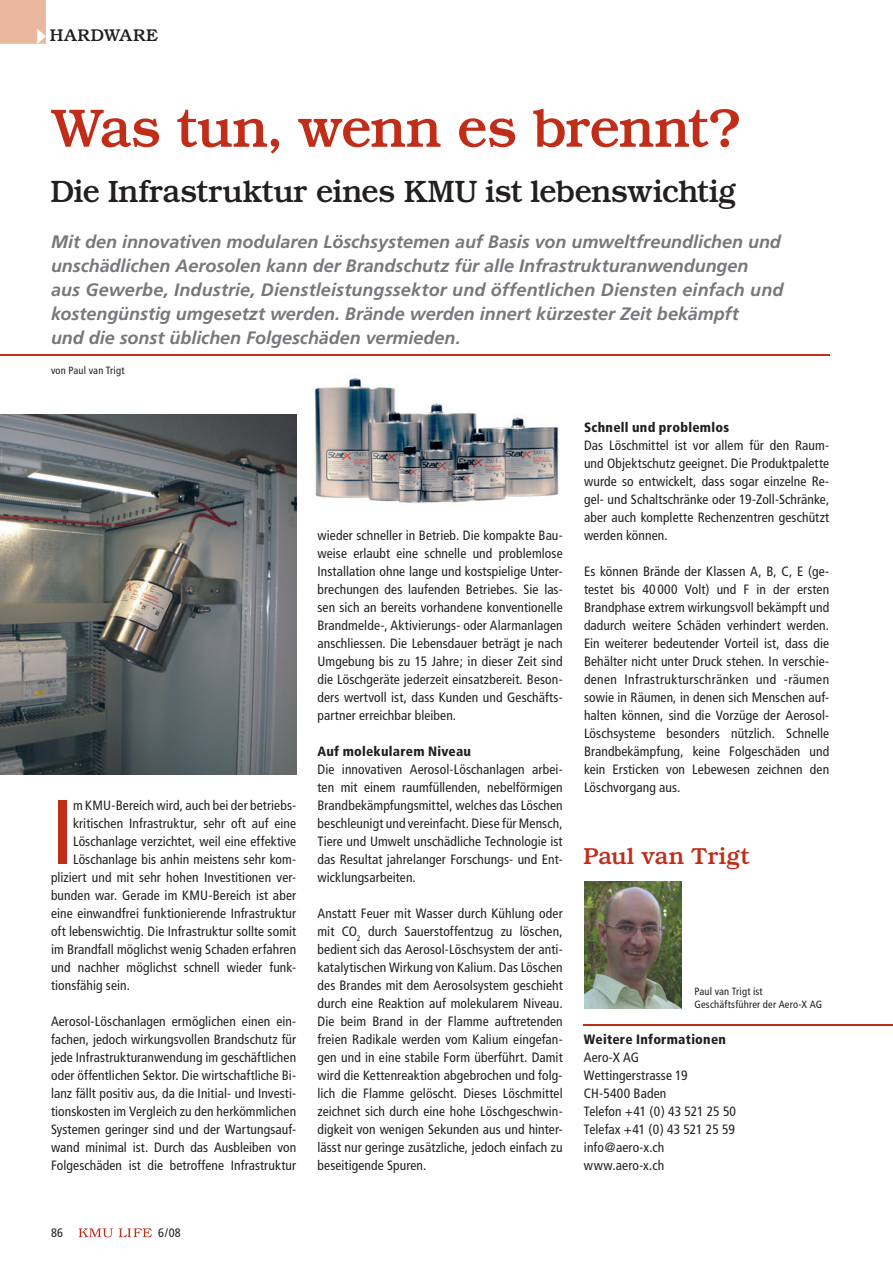
<style>
.page{position:relative;width:893px;height:1263px;background:#fff}
.page>*{position:absolute;margin:0;border:0;box-sizing:border-box;transform-origin:0 0}
.t1{font:condensed 90.9px "Frutiger";color:#c02d19}
.t2{font:500 52.5px "Bookman BQ";letter-spacing:-.005em;color:#c02d19}
.t3{font:500 30px "Bookman BQ";letter-spacing:.005em;color:#231f20}
.t4{font:500 22.5px "Bookman BQ";letter-spacing:.03em;color:#c02d19}
.t5{font:italic 700 18px/24px "Frutiger LT";color:#76787b}
.t6{font:500 16.5px "Bookman BQ";letter-spacing:.04em;color:#231f20}
.t7{font:condensed 13.5px/18px "Frutiger";letter-spacing:.01em;color:#231f20;text-align:justify}
.t8{font:900 condensed 13.5px "Frutiger";letter-spacing:.015em;color:#231f20}
.t9{font:condensed 12.3px "Frutiger";color:#231f20}
.t10{font:condensed 10.5px/13.5px "Frutiger";letter-spacing:.015em;color:#231f20}
</style>
<div class="page">
<svg style="left:0;top:0;width:46px;height:44px;background:#eab9a2"></svg>
<hr style="left:0;top:354px;width:829px;height:2px;background:#c02d19">
<img style="left:584px;top:881px;width:97px;height:127px">
<hr style="left:584px;top:1024px;width:309px;height:2px;background:#c02d19">
<img style="left:0;top:414px;width:296px;height:360px">
<img style="left:314px;top:377px;width:245px;height:126px">
<svg style="left:78px;top:1228px;width:35px;height:9px"></svg>
<svg style="left:119px;top:1228px;width:33px;height:9px"></svg>
<p class="t6" style="left:50px;top:26px;width:109px">HARDWARE</p>
<h2 class="t2" style="left:51px;top:99px;width:691px">Was tun, wenn es brennt?</h2>
<h3 class="t3" style="left:51px;top:175px;width:686px">Die Infrastruktur eines KMU ist lebenswichtig</h3>
<p class="t5" style="left:51px;top:229px;width:734px">Mit den innovativen modularen Löschsystemen auf Basis von umweltfreundlichen und unschädlichen Aerosolen kann der Brandschutz für alle Infrastrukturanwendungen<br>aus Gewerbe, Industrie, Dienstleistungssektor und öffentlichen Diensten einfach und kostengünstig umgesetzt werden. Brände werden innert kürzester Zeit bekämpft<br>und die sonst üblichen Folgeschäden vermieden.</p>
<p class="t10" style="left:51px;top:364px;width:75px">von Paul van Trigt</p>
<h1 class="t1" style="left:51px;top:780px;width:23px">I</h1>
<p class="t7" style="left:73px;top:796px;width:225px">m KMU-Bereich wird, auch bei der betriebs-</p>
<p class="t7" style="left:73px;top:814px;width:225px">kritischen Infrastruktur, sehr oft auf eine</p>
<p class="t7" style="left:73px;top:832px;width:225px">Löschanlage verzichtet, weil eine effektive</p>
<p class="t7" style="left:73px;top:850px;width:225px">Löschanlage bis anhin meistens sehr kom-</p>
<p class="t7" style="left:51px;top:868px;width:247px">pliziert und mit sehr hohen Investitionen ver-</p>
<p class="t7" style="left:51px;top:886px;width:247px">bunden war. Gerade im KMU-Bereich ist aber</p>
<p class="t7" style="left:51px;top:904px;width:247px">eine einwandfrei funktionierende Infrastruktur</p>
<p class="t7" style="left:51px;top:922px;width:247px">oft lebenswichtig. Die Infrastruktur sollte somit</p>
<p class="t7" style="left:51px;top:940px;width:247px">im Brandfall möglichst wenig Schaden erfahren</p>
<p class="t7" style="left:51px;top:958px;width:247px">und nachher möglichst schnell wieder funk-</p>
<p class="t7" style="left:51px;top:976px;width:81px">tionsfähig sein.</p>
<p class="t7" style="left:51px;top:1012px;width:247px">Aerosol-Löschanlagen ermöglichen einen ein&shy;fachen, jedoch wirkungsvollen Brandschutz für jede Infrastrukturanwendung im geschäftlichen oder öffentlichen Sektor. Die wirtschaftliche Bi&shy;lanz fällt positiv aus, da die Initial- und Investi&shy;tionskosten im Vergleich zu den herkömmlichen Systemen geringer sind und der Wartungsauf&shy;wand minimal ist. Durch das Ausbleiben von Folgeschäden ist die betroffene Infrastruktur</p>
<p class="t7" style="left:317px;top:526px;width:247px">wieder schneller in Betrieb. Die kompakte Bau&shy;weise erlaubt eine schnelle und problemlose Installation ohne lange und kostspielige Unter&shy;brechungen des laufenden Betriebes. Sie las&shy;sen sich an bereits vorhandene konventionelle Brandmelde-, Aktivierungs- oder Alarmanlagen anschliessen. Die Lebensdauer beträgt je nach Umgebung bis zu 15 Jahre; in dieser Zeit sind die Löschgeräte jederzeit einsatzbereit. Beson&shy;ders wertvoll ist, dass Kunden und Geschäfts&shy;partner erreichbar bleiben.</p>
<p class="t8" style="left:317px;top:743px;width:155px">Auf molekularem Niveau</p>
<p class="t7" style="left:317px;top:760px;width:247px">Die innovativen Aerosol-Löschanlagen arbei&shy;ten mit einem raumfüllenden, nebelförmigen Brandbekämpfungsmittel, welches das Löschen beschleunigt und vereinfacht. Diese für Mensch, Tiere und Umwelt unschädliche Technologie ist das Resultat jahrelanger Forschungs- und Ent&shy;wicklungsarbeiten.</p>
<p class="t7" style="left:317px;top:904px;width:247px">Anstatt Feuer mit Wasser durch Kühlung oder mit CO<sub>2</sub> durch Sauerstoffentzug zu löschen, bedient sich das Aerosol-Löschsystem der anti&shy;katalytischen Wirkung von Kalium. Das Löschen des Brandes mit dem Aerosolsystem geschieht durch eine Reaktion auf molekularem Niveau.<br>Die beim Brand in der Flamme auftretenden freien Radikale werden vom Kalium eingefan&shy;gen und in eine stabile Form überführt. Damit wird die Kettenreaktion abgebrochen und folg&shy;lich die Flamme gelöscht. Dieses Löschmittel zeichnet sich durch eine hohe Löschgeschwin&shy;digkeit von wenigen Sekunden aus und hinter&shy;lässt nur geringe zusätzliche, jedoch einfach zu beseitigende Spuren.</p>
<p class="t8" style="left:584px;top:419px;width:147px">Schnell und problemlos</p>
<p class="t7" style="left:584px;top:436px;width:247px">Das Löschmittel ist vor allem für den Raum&shy;und Objektschutz geeignet. Die Produktpalette wurde so entwickelt, dass sogar einzelne Re&shy;gel- und Schaltschränke oder 19-Zoll-Schränke, aber auch komplette Rechenzentren geschützt werden können.</p>
<p class="t7" style="left:584px;top:562px;width:247px">Es können Brände der Klassen A, B, C, E (ge&shy;testet bis 40 000 Volt) und F in der ersten Brandphase extrem wirkungsvoll bekämpft und dadurch weitere Schäden verhindert werden.<br>Ein weiterer bedeutender Vorteil ist, dass die Behälter nicht unter Druck stehen. In verschie&shy;denen Infrastrukturschränken und -räumen sowie in Räumen, in denen sich Menschen auf&shy;halten können, sind die Vorzüge der Aerosol-Löschsysteme besonders nützlich. Schnelle Brandbekämpfung, keine Folgeschäden und kein Ersticken von Lebewesen zeichnen den Löschvorgang aus.</p>
<h3 class="t4" style="left:584px;top:843px;width:167px">Paul van Trigt</h3>
<p class="t10" style="left:694px;top:984px;width:129px">Paul van Trigt ist<br>Geschäftsführer der Aero-X AG</p>
<p class="t8" style="left:584px;top:1031px;width:144px">Weitere Informationen</p>
<p class="t7" style="left:584px;top:1048px;width:154px;text-align:left">Aero-X AG<br>Wettingerstrasse 19<br>CH-5400 Baden<br>Telefon +41 (0) 43 521 25 50<br>Telefax +41 (0) 43 521 25 59 info@aero-x.ch www.aero-x.ch</p>
<p class="t9" style="left:51px;top:1226px;width:14px">86</p>
<p class="t9" style="left:158px;top:1225px;width:24px">6/08</p>
</div>
